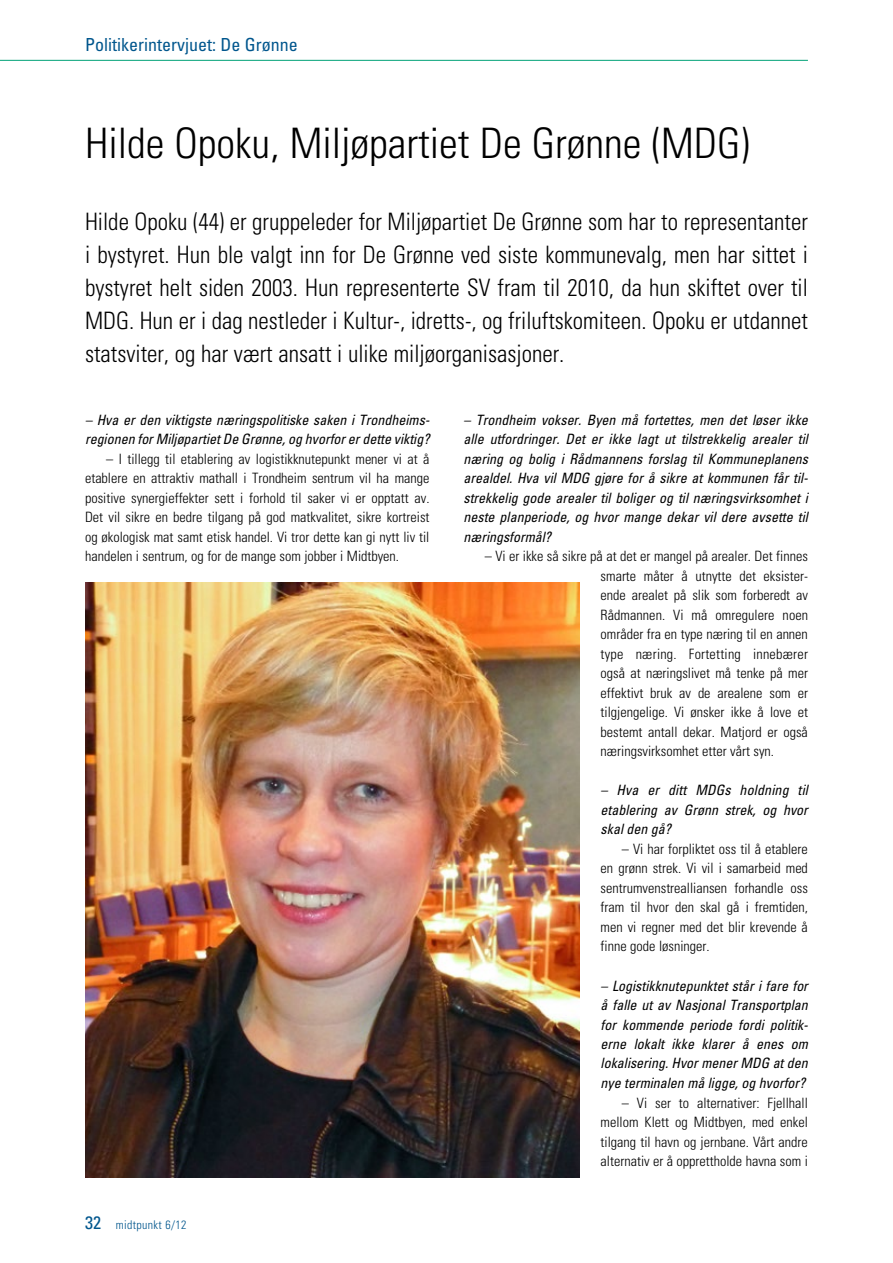
<style>
.page{position:relative;width:893px;height:1263px;background:#fff}
.page>*{position:absolute;margin:0;border:0;box-sizing:border-box;transform-origin:0 0}
.t1{font:300 condensed 42px "Univers LT Std";color:#000}
.t2{font:300 condensed 24px/33px "Univers LT Std";color:#000;text-align:justify}
.t3{font:condensed 18px "Univers LT Std";color:#00568d}
.t4{font:300 condensed 14.25px/19.5px "Univers LT Std";color:#000;text-align:justify}
.t5{font:italic condensed 14.25px/19.5px "Univers LT Std";color:#000;text-align:justify}
.t6{font:300 condensed 12px "Univers LT Std";letter-spacing:.03em;color:#00568d}
.s1{font-weight:400;font-size:18px}
</style>
<div class="page">
<img style="left:85px;top:583px;width:494px;height:595px">
<hr style="left:0;top:60px;width:808px;height:1px;background:#00a177">
<p class="t3" style="left:85px;top:33px;width:214px">Politikerintervjuet: De Grønne</p>
<h1 class="t1" style="left:85px;top:118px;width:666px">Hilde Opoku, Miljøpartiet De Grønne (MDG)</h1>
<p class="t2" style="left:85px;top:205px;width:724px">Hilde Opoku (44) er gruppeleder for Miljøpartiet De Grønne som har to representanter i bystyret. Hun ble valgt inn for De Grønne ved siste kommunevalg, men har sittet i bystyret helt siden 2003. Hun representerte SV fram til 2010, da hun skiftet over til MDG. Hun er i dag nestleder i Kultur-, idretts-, og friluftskomiteen. Opoku er utdannet statsviter, og har vært ansatt i ulike miljøorganisasjoner.</p>
<p class="t5" style="left:85px;top:410px;width:346px">– Hva er den viktigste næringspolitiske saken i Trondheims&shy;regionen for Miljøpartiet De Grønne, og hvorfor er dette viktig?</p>
<p class="t4" style="left:85px;top:449px;width:346px;text-indent:21px">– I tillegg til etablering av logistikknutepunkt mener vi at å etablere en attraktiv mathall i Trondheim sentrum vil ha mange positive synergieffekter sett i forhold til saker vi er opptatt av.<br>Det vil sikre en bedre tilgang på god matkvalitet, sikre kortreist og økologisk mat samt etisk handel. Vi tror dette kan gi nytt liv til handelen i sentrum, og for de mange som jobber i Midtbyen.</p>
<p class="t6" style="left:85px;top:1218px;width:103px"><span class="s1">32</span> midtpunkt 6/12</p>
<p class="t5" style="left:463px;top:410px;width:346px">– Trondheim vokser. Byen må fortettes, men det løser ikke alle utfordringer. Det er ikke lagt ut tilstrekkelig arealer til næring og bolig i Rådmannens forslag til Kommuneplanens arealdel. Hva vil MDG gjøre for å sikre at kommunen får til&shy;strekkelig gode arealer til boliger og til næringsvirksomhet i neste planperiode, og hvor mange dekar vil dere avsette til næringsformål?</p>
<p class="t4" style="left:601px;top:547px;width:209px;text-indent:-116px">– Vi er ikke så sikre på at det er mangel på arealer. Det finnes smarte måter å utnytte det eksister&shy;ende arealet på slik som forberedt av Rådmannen. Vi må omregulere noen områder fra en type næring til en annen type næring. Fortetting innebærer også at næringslivet må tenke på mer effektivt bruk av de arealene som er tilgjengelige. Vi ønsker ikke å love et bestemt antall dekar. Matjord er også næringsvirksomhet etter vårt syn.</p>
<p class="t5" style="left:601px;top:781px;width:209px">– Hva er ditt MDGs holdning til etablering av Grønn strek, og hvor skal den gå?</p>
<p class="t4" style="left:601px;top:839px;width:209px;text-indent:21px">– Vi har forpliktet oss til å etablere en grønn strek. Vi vil i samarbeid med sentrumvenstrealliansen forhandle oss fram til hvor den skal gå i fremtiden, men vi regner med det blir krevende å finne gode løsninger.</p>
<p class="t5" style="left:601px;top:976px;width:209px">– Logistikknutepunktet står i fare for å falle ut av Nasjonal Transportplan for kommende periode fordi politik&shy;erne lokalt ikke klarer å enes om lokalisering. Hvor mener MDG at den nye terminalen må ligge, og hvorfor?</p>
<p class="t4" style="left:601px;top:1093px;width:209px;text-indent:21px">– Vi ser to alternativer: Fjellhall mellom Klett og Midtbyen, med enkel tilgang til havn og jernbane. Vårt andre alternativ er å opprettholde havna som i</p>
</div>
